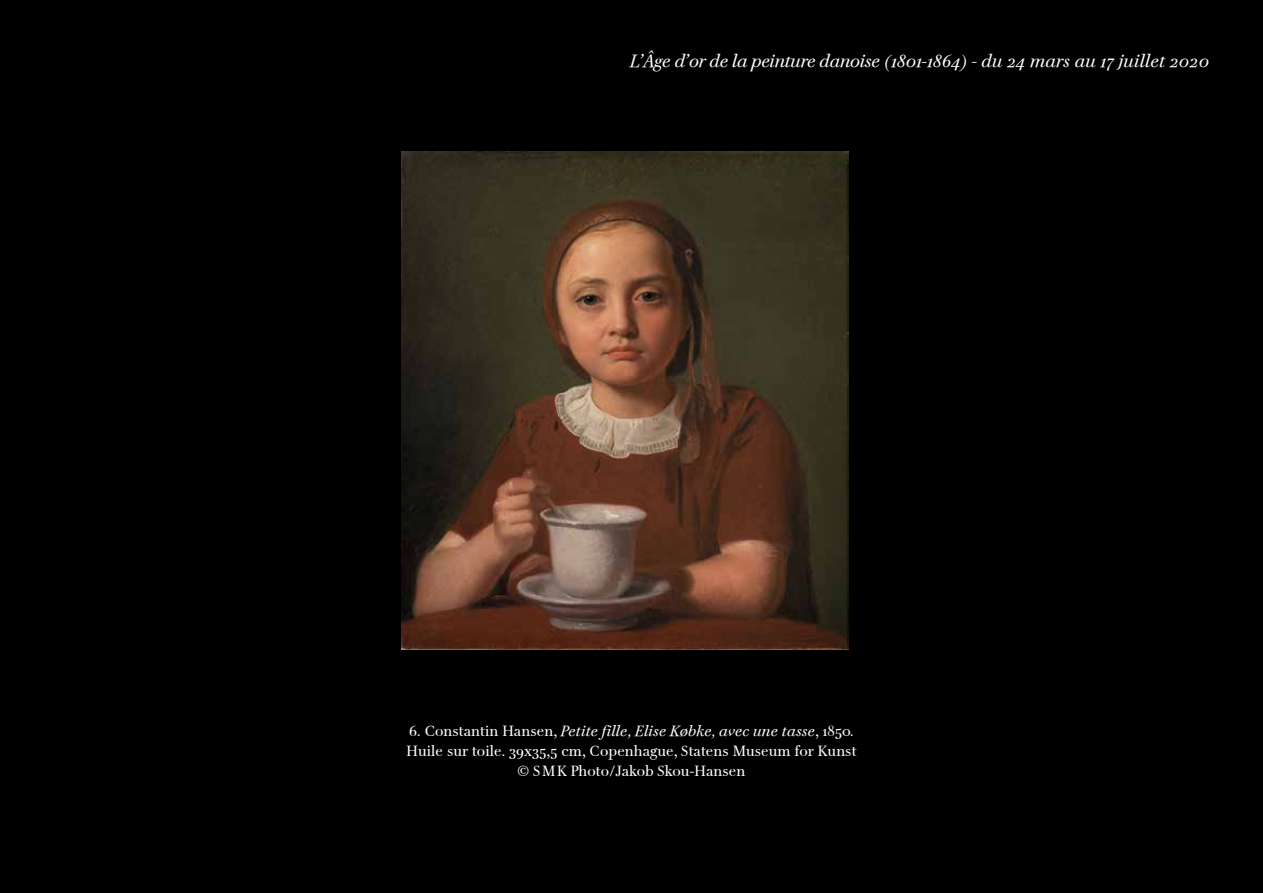
<style>
.page{position:relative;width:1263px;height:893px;background:#000}
.page>*{position:absolute;margin:0;border:0;box-sizing:border-box;transform-origin:0 0}
.t1{font:italic 18px "Petit Palais";color:#fff}
.t2{font:15px/19.8px "Petit Palais Normal";color:#fff;text-align:center}
.t3{font:italic 15px "Petit Palais";color:#fff}
.s1{font-family:"Petit Palais Normal";font-style:normal}
</style>
<div class="page">
<img style="left:402px;top:151px;width:446px;height:499px">
<p class="t1" style="left:630px;top:50px;width:580px">L’Âge d’or de la peinture danoise (1801-1864) - du 24 mars au 17 juillet 2020</p>
<p class="t3" style="left:409px;top:722px;width:446px"><span class="s1">6. Constantin Hansen,</span> Petite fille, Elise Købke, avec une tasse<span class="s1">, 1850.</span></p>
<p class="t2" style="left:406px;top:741px;width:452px">Huile sur toile. 39x35,5 cm, Copenhague, Statens Museum for Kunst © SMK Photo/Jakob Skou-Hansen</p>
</div>
